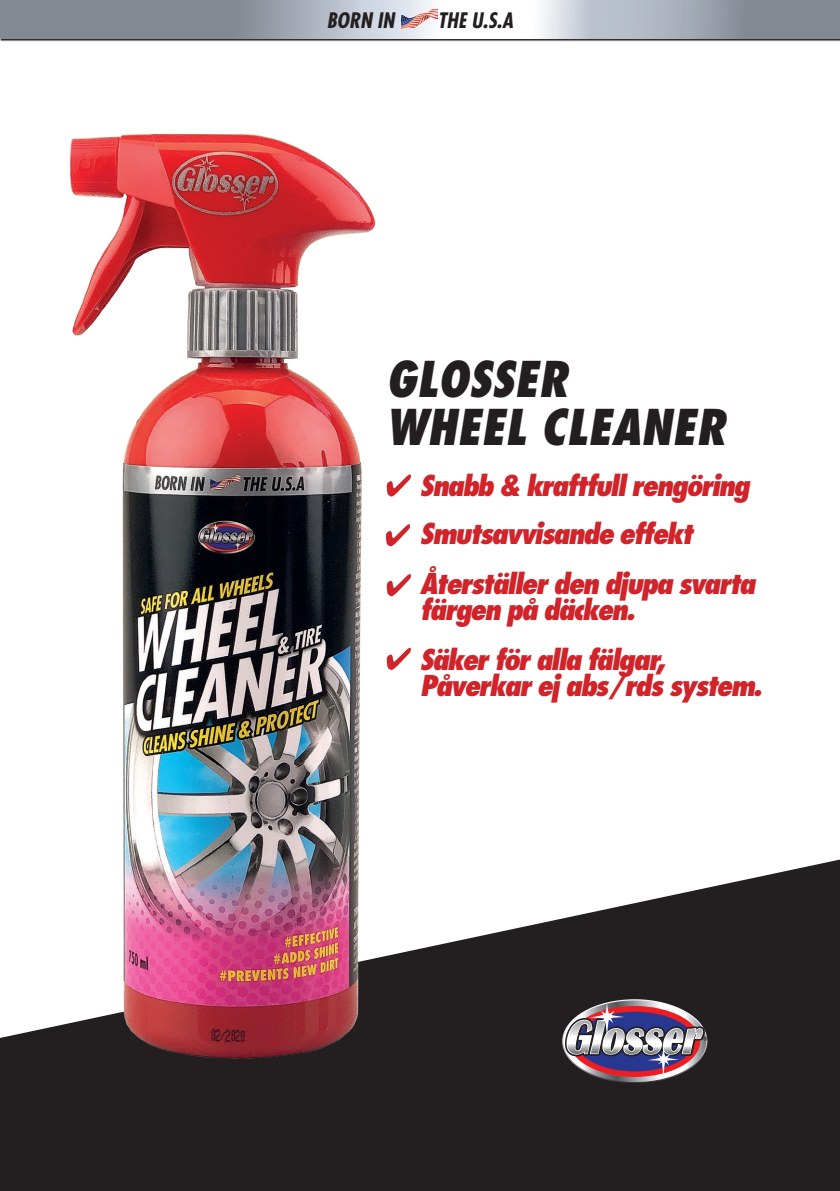
<style>
.page{position:relative;width:840px;height:1191px;background:#fff}
.page>*{position:absolute;margin:0;border:0;box-sizing:border-box;transform-origin:0 0}
.t1{font:italic 800 condensed 48px/48px "Futura Std";color:#231f20}
.t2{font:italic 800 condensed 28px/49px "Futura Std";letter-spacing:-.06em;color:#d1232a;scale:1.05 1}
.t3{font:italic 700 condensed 20.8px "Futura Std";color:#231f20}
.t4{font:12.2px "Myriad Pro";color:#231f20}
</style>
<div class="page">
<svg style="left:0;top:859px;width:839px;height:332px;background:#434041"></svg>
<img style="left:49px;top:133px;width:362px;height:935px">
<svg style="left:560px;top:999px;width:147px;height:84px;background:#7c6879"></svg>
<div style="left:0;top:0;width:839px;height:41px;background:#322e2f"></div>
<svg style="left:0;top:0;width:839px;height:39px;background:#aaafb8"></svg>
<img style="left:401px;top:9px;width:36px;height:20px">
<svg style="left:386px;top:474px;width:24px;height:22px"></svg>
<svg style="left:386px;top:524px;width:24px;height:22px"></svg>
<svg style="left:386px;top:574px;width:24px;height:22px"></svg>
<svg style="left:386px;top:648px;width:24px;height:22px"></svg>
<p class="t3" style="left:327px;top:8px;width:69px">BORN IN</p>
<p class="t3" style="left:437px;top:8px;width:77px">THE U.S.A</p>
<h1 class="t1" style="left:386px;top:356px;width:340px">GLOSSER<br>WHEEL CLEANER</h1>
<p class="t2" style="left:420px;top:462px;width:321px">Snabb &amp; kraftfull rengöring<br>Smutsavvisande effekt<br>Återställer den djupa svarta</p>
<p class="t2" style="left:420px;top:585px;width:235px;line-height:50px">färgen på däcken.<br>Säker för alla fälgar,</p>
<p class="t2" style="left:420px;top:662px;width:327px">Påverkar ej abs/rds system.</p>
<p class="t4" style="left:702px;top:1033px;width:7px">®</p>
</div>
